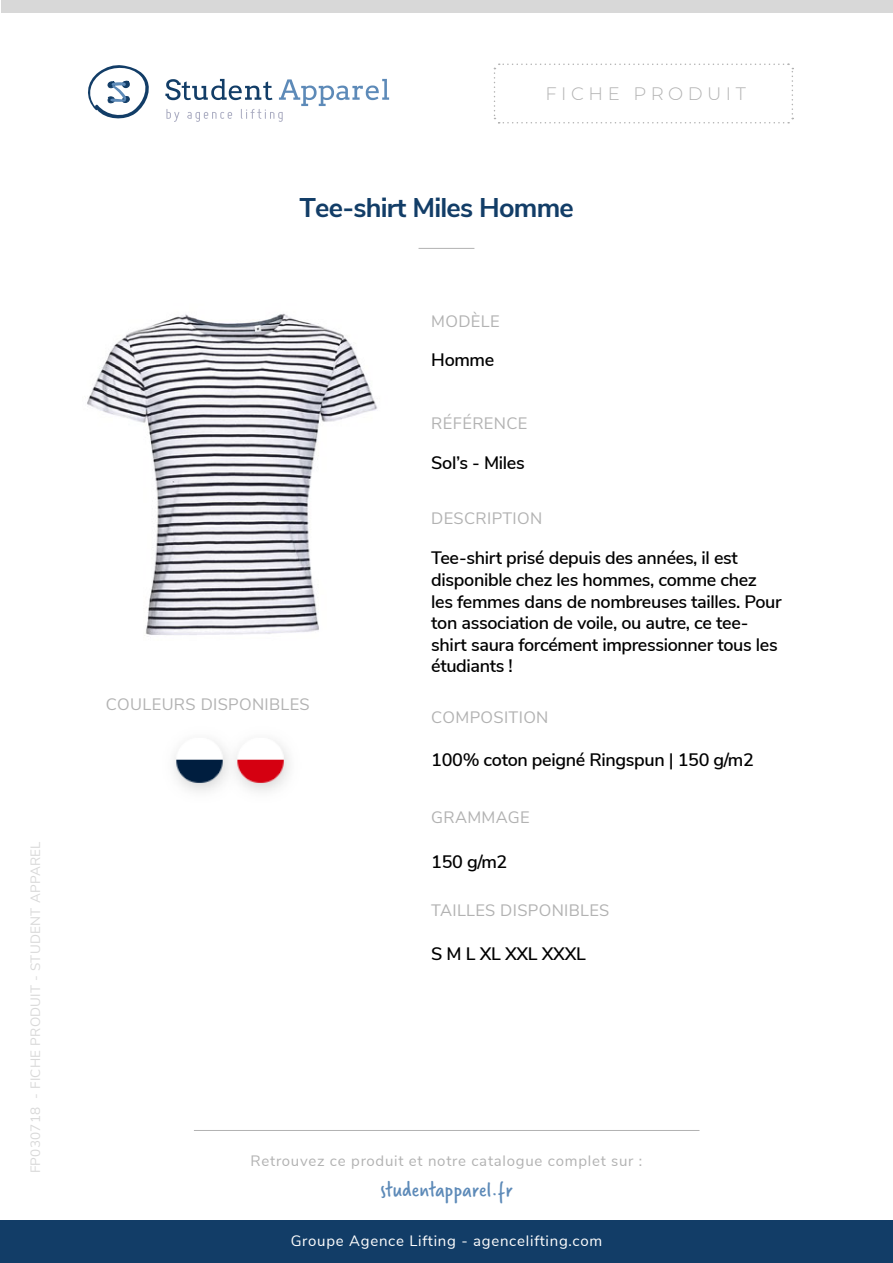
<style>
.page{position:relative;width:893px;height:1263px;background:#fff}
.page>*{position:absolute;margin:0;border:0;box-sizing:border-box;transform-origin:0 0}
.t1{font:700 27px "Nunito Sans";letter-spacing:-.025em;color:#123d67}
.t2{font:22.5px "Verveine";letter-spacing:.01em;color:#5d8ab8}
.t3{font:600 18px/21.6px "Nunito Sans";letter-spacing:-.02em;color:#000}
.t4{font:300 18px "Montserrat";letter-spacing:.25em;color:#b2b2b2}
.t5{font:16.5px "Nunito Sans";letter-spacing:.02em;color:#b2b2b2}
.t6{font:15px "Nunito Sans";letter-spacing:.05em;color:#b2b2b2}
.t7{font:15px "Nunito Sans";letter-spacing:.05em;color:#fff}
.t8{font:13.5px "Nunito Sans";letter-spacing:.02em;color:#b2b2b2}
</style>
<div class="page">
<div style="left:0;top:1220px;width:893px;height:43px;background:#123d67"></div>
<div style="left:1px;top:0;width:891px;height:12px;background:#d8d8d8"></div>
<svg style="left:165px;top:79px;width:224px;height:43px"></svg>
<svg style="left:88px;top:65px;width:61px;height:54px"></svg>
<svg style="left:493px;top:63px;width:301px;height:61px"></svg>
<hr style="left:194px;top:1130px;width:505px;height:1px;background:#b2b2b2">
<img style="left:87px;top:313px;width:291px;height:322px">
<hr style="left:418px;top:248px;width:56px;height:1px;background:#b2b2b2">
<img style="left:174px;top:743px;width:115px;height:48px">
<p class="t8" style="left:26px;top:1173px;width:333px;rotate:-90deg">FP030718 - FICHE PRODUIT - STUDENT APPAREL</p>
<p class="t4" style="left:545px;top:82px;width:202px">FICHE PRODUIT</p>
<h1 class="t1" style="left:299px;top:188px;width:276px">Tee-shirt Miles Homme</h1>
<p class="t5" style="left:431px;top:309px;width:70px">MODÈLE</p>
<p class="t3" style="left:431px;top:348px;width:65px">Homme</p>
<p class="t5" style="left:431px;top:412px;width:98px">RÉFÉRENCE</p>
<p class="t3" style="left:431px;top:451px;width:95px">Sol’s - Miles</p>
<p class="t5" style="left:431px;top:507px;width:112px">DESCRIPTION</p>
<p class="t5" style="left:106px;top:692px;width:205px">COULEURS DISPONIBLES</p>
<p class="t3" style="left:431px;top:546px;width:352px">Tee-shirt prisé depuis des années, il est disponible chez les hommes, comme chez les femmes dans de nombreuses tailles. Pour ton association de voile, ou autre, ce tee&shy;shirt saura forcément impressionner tous les étudiants !</p>
<p class="t5" style="left:431px;top:705px;width:119px">COMPOSITION</p>
<p class="t3" style="left:431px;top:748px;width:324px">100% coton peigné Ringspun | 150 g/m2</p>
<p class="t5" style="left:431px;top:805px;width:100px">GRAMMAGE</p>
<p class="t3" style="left:431px;top:849px;width:78px">150 g/m2</p>
<p class="t5" style="left:431px;top:898px;width:180px">TAILLES DISPONIBLES</p>
<p class="t3" style="left:431px;top:941px;width:156px">S M L XL XXL XXXL</p>
<p class="t6" style="left:250px;top:1149px;width:393px">Retrouvez ce produit et notre catalogue complet sur :</p>
<p class="t2" style="left:380px;top:1174px;width:134px">studentapparel.fr</p>
<p class="t7" style="left:291px;top:1230px;width:313px">Groupe Agence Lifting - agencelifting.com</p>
</div>
